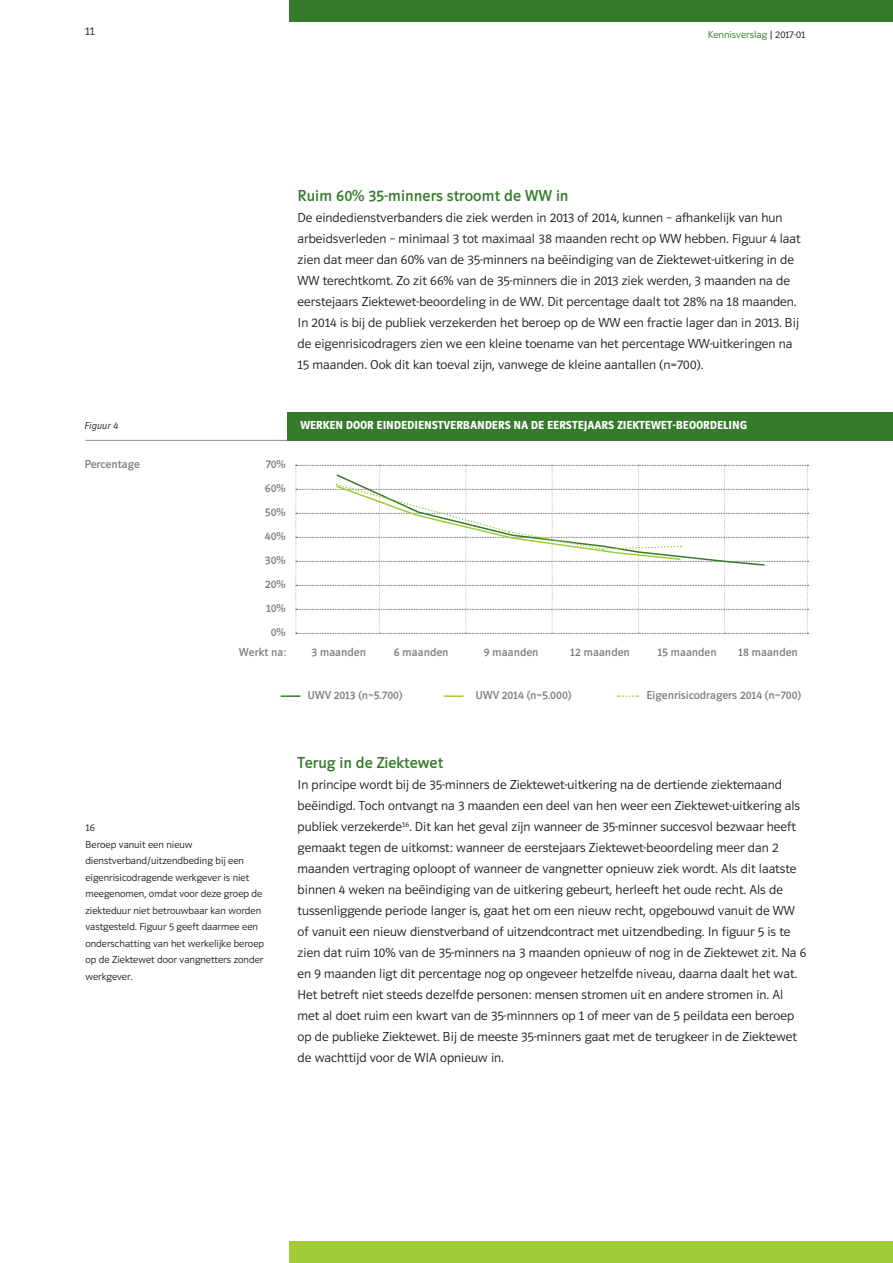
<style>
.page{position:relative;width:893px;height:1263px;background:#fff}
.page>*{position:absolute;margin:0;border:0;box-sizing:border-box;transform-origin:0 0}
.groen_tussenkopje{font:16.5px "UWV Sans 2010";color:#357b2b}
.plat_romein{font:300 13.5px/21px "UWV Sans 2010";color:#231f20}
.t1{font:12px "UWV Sans";color:#7e8083}
.t2{font:700 12px "UWV Sans";color:#fff}
.t3{font:300 12px "UWV Sans 2010";color:#231f20}
.t4{font:300 10.5px/16.5px "UWV Sans 2010";color:#231f20}
.plat_romein-2{font:300 10.5px "UWV Sans 2010";color:#357b2b}
.t5{font:italic 300 10.5px "UWV Sans 2010";color:#231f20}
.s1{color:#231f20}
</style>
<div class="page">
<div style="left:289px;top:0;width:604px;height:21px;background:#357b2b"></div>
<div style="left:289px;top:1242px;width:604px;height:21px;background:#a1cc3a"></div>
<hr style="left:85px;top:440px;width:808px;height:1px;background:#231f20">
<div style="left:287px;top:412px;width:606px;height:28px;background:#357b2b"></div>
<svg style="left:281px;top:695px;width:19px;height:2px"></svg>
<svg style="left:618px;top:695px;width:20px;height:2px"></svg>
<svg style="left:444px;top:695px;width:19px;height:2px"></svg>
<svg style="left:295px;top:465px;width:513px;height:169px"></svg>
<p class="t3" style="left:85px;top:25px;width:11px">11</p>
<p class="plat_romein-2" style="left:708px;top:29px;width:99px">Kennisverslag <span class="s1">| 2017-01</span></p>
<p class="groen_tussenkopje" style="left:298px;top:187px;width:273px">Ruim 60% 35-minners stroomt de WW in</p>
<p class="plat_romein" style="left:298px;top:207px;width:505px">De eindedienstverbanders die ziek werden in 2013 of 2014, kunnen – afhankelijk van hun arbeidsverleden – minimaal 3 tot maximaal 38 maanden recht op WW hebben. Figuur 4 laat zien dat meer dan 60% van de 35-minners na beëindiging van de Ziektewet-uitkering in de WW terechtkomt. Zo zit 66% van de 35-minners die in 2013 ziek werden, 3 maanden na de eerstejaars Ziektewet-beoordeling in de WW. Dit percentage daalt tot 28% na 18 maanden.<br>In 2014 is bij de publiek verzekerden het beroep op de WW een fractie lager dan in 2013. Bij de eigenrisicodragers zien we een kleine toename van het percentage WW-uitkeringen na 15 maanden. Ook dit kan toeval zijn, vanwege de kleine aantallen (n=700).</p>
<p class="t5" style="left:84px;top:420px;width:36px">Figuur 4</p>
<p class="t2" style="left:300px;top:419px;width:448px">WERKEN DOOR EINDEDIENSTVERBANDERS NA DE EERSTEJAARS ZIEKTEWET-BEOORDELING</p>
<p class="t1" style="left:84px;top:457px;width:57px">Percentage</p>
<p class="t1" style="left:265px;top:457px;width:21px">70%</p>
<p class="t1" style="left:265px;top:481px;width:22px">60%</p>
<p class="t1" style="left:265px;top:505px;width:22px">50%</p>
<p class="t1" style="left:265px;top:529px;width:22px">40%</p>
<p class="t1" style="left:265px;top:553px;width:22px">30%</p>
<p class="t1" style="left:265px;top:577px;width:22px">20%</p>
<p class="t1" style="left:265px;top:601px;width:22px">10%</p>
<p class="t1" style="left:271px;top:625px;width:16px">0%</p>
<p class="t1" style="left:239px;top:646px;width:49px">Werkt na:</p>
<p class="t1" style="left:311px;top:646px;width:56px">3 maanden</p>
<p class="t1" style="left:394px;top:646px;width:56px">6 maanden</p>
<p class="t1" style="left:484px;top:646px;width:56px">9 maanden</p>
<p class="t1" style="left:570px;top:646px;width:62px">12 maanden</p>
<p class="t1" style="left:657px;top:646px;width:62px">15 maanden</p>
<p class="t1" style="left:738px;top:646px;width:62px">18 maanden</p>
<p class="t1" style="left:307px;top:688px;width:96px">UWV 2013 (n=5.700)</p>
<p class="t1" style="left:475px;top:688px;width:97px">UWV 2014 (n=5.000)</p>
<p class="t1" style="left:646px;top:688px;width:156px">Eigenrisicodragers 2014 (n=700)</p>
<p class="t4" style="left:85px;top:819px;width:11px">16</p>
<p class="t4" style="left:85px;top:836px;width:180px">Beroep vanuit een nieuw dienstverband/uitzendbeding bij een eigenrisicodragende werkgever is niet meegenomen, omdat voor deze groep de ziekteduur niet betrouwbaar kan worden vastgesteld. Figuur 5 geeft daarmee een onderschatting van het werkelijke beroep op de Ziektewet door vangnetters zonder werkgever.</p>
<p class="groen_tussenkopje" style="left:298px;top:754px;width:147px">Terug in de Ziektewet</p>
<p class="plat_romein" style="left:298px;top:774px;width:510px">In principe wordt bij de 35-minners de Ziektewet-uitkering na de dertiende ziektemaand beëindigd. Toch ontvangt na 3 maanden een deel van hen weer een Ziektewet-uitkering als publiek verzekerde<sup>16</sup>. Dit kan het geval zijn wanneer de 35-minner succesvol bezwaar heeft gemaakt tegen de uitkomst: wanneer de eerstejaars Ziektewet-beoordeling meer dan 2 maanden vertraging oploopt of wanneer de vangnetter opnieuw ziek wordt. Als dit laatste binnen 4 weken na beëindiging van de uitkering gebeurt, herleeft het oude recht. Als de tussenliggende periode langer is, gaat het om een nieuw recht, opgebouwd vanuit de WW of vanuit een nieuw dienstverband of uitzendcontract met uitzendbeding. In figuur 5 is te zien dat ruim 10% van de 35-minners na 3 maanden opnieuw of nog in de Ziektewet zit. Na 6 en 9 maanden ligt dit percentage nog op ongeveer hetzelfde niveau, daarna daalt het wat.<br>Het betreft niet steeds dezelfde personen: mensen stromen uit en andere stromen in. Al met al doet ruim een kwart van de 35-minnners op 1 of meer van de 5 peildata een beroep op de publieke Ziektewet. Bij de meeste 35-minners gaat met de terugkeer in de Ziektewet de wachttijd voor de WIA opnieuw in.</p>
</div>
